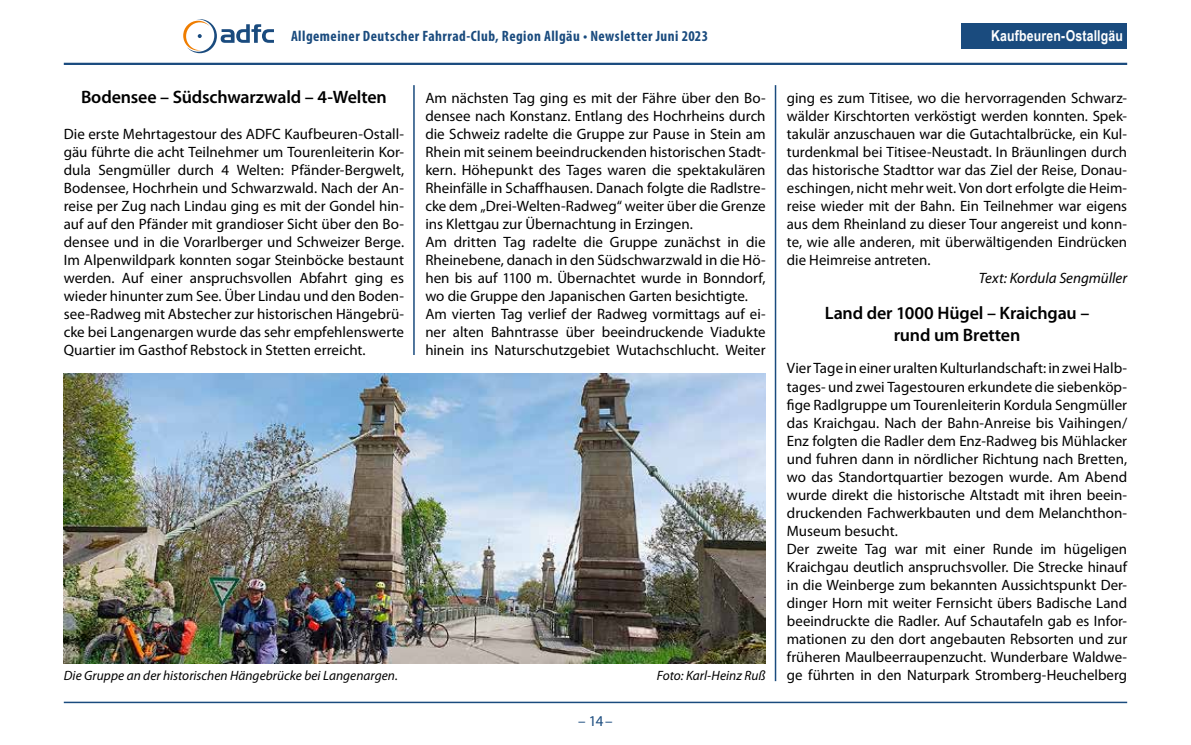
<style>
.page{position:relative;width:1191px;height:745px;background:#fff}
.page>*{position:absolute;margin:0;border:0;box-sizing:border-box;transform-origin:0 0}
.t1{font:600 18px/21.6px "Myriad Pro";letter-spacing:-.01em;color:#000;text-align:center}
.t2{font:15px/18px "Myriad Pro";color:#000;text-align:justify}
.t3{font:700 condensed 15px "Myriad Pro";letter-spacing:.03em;color:#1a4b7e}
.t4{font:italic 15px "Myriad Pro";color:#000}
.t5{font:700 15px "Arial Narrow";letter-spacing:.01em;color:#fff}
.t6{font:15px "Myriad Pro";color:#1a4b7e}
.t7{font:italic 13.5px "Myriad Pro";letter-spacing:.005em;color:#000}
</style>
<div class="page">
<hr style="left:64px;top:63px;width:1063px;height:2px;background:#1a4b7e">
<hr style="left:64px;top:701px;width:1063px;height:1px;background:#1a4b7e">
<svg style="left:183px;top:19px;width:91px;height:34px"></svg>
<hr style="left:413px;top:85px;width:2px;height:595px;background:#1a4b7e">
<hr style="left:774px;top:85px;width:2px;height:595px;background:#1a4b7e">
<div style="left:408px;top:355px;width:9px;height:329px;background:#fff"></div>
<img style="left:64px;top:373px;width:701px;height:290px">
<div style="left:961px;top:23px;width:166px;height:26px;background:#1a4b7e"></div>
<p class="t3" style="left:291px;top:27px;width:418px">Allgemeiner Deutscher Fahrrad-Club, Region Allgäu • Newsletter Juni 2023</p>
<p class="t5" style="left:991px;top:24px;width:133px">Kaufbeuren-Ostallgäu</p>
<p class="t1" style="left:81px;top:86px;width:307px">Bodensee – Südschwarzwald – 4-Welten</p>
<p class="t2" style="left:64px;top:125px;width:342px">Die erste Mehrtagestour des ADFC Kaufbeuren-Ostall&shy;gäu führte die acht Teilnehmer um Tourenleiterin Kor&shy;dula Sengmüller durch 4 Welten: Pfänder-Bergwelt, Bodensee, Hochrhein und Schwarzwald. Nach der An&shy;reise per Zug nach Lindau ging es mit der Gondel hin&shy;auf auf den Pfänder mit grandioser Sicht über den Bo&shy;densee und in die Vorarlberger und Schweizer Berge.<br>Im Alpenwildpark konnten sogar Steinböcke bestaunt werden. Auf einer anspruchsvollen Abfahrt ging es wieder hinunter zum See. Über Lindau und den Boden&shy;see-Radweg mit Abstecher zur historischen Hängebrü&shy;cke bei Langenargen wurde das sehr empfehlenswerte Quartier im Gasthof Rebstock in Stetten erreicht.</p>
<p class="t2" style="left:425px;top:89px;width:342px;text-align:left">Am nächsten Tag ging es mit der Fähre über den Bo&shy;densee nach Konstanz. Entlang des Hochrheins durch die Schweiz radelte die Gruppe zur Pause in Stein am Rhein mit seinem beeindruckenden historischen Stadt&shy;kern. Höhepunkt des Tages waren die spektakulären Rheinfälle in Schaffhausen. Danach folgte die Radlstre&shy;cke dem „Drei-Welten-Radweg“ weiter über die Grenze ins Klettgau zur Übernachtung in Erzingen.<br>Am dritten Tag radelte die Gruppe zunächst in die Rheinebene, danach in den Südschwarzwald in die Hö&shy;hen bis auf 1100 m. Übernachtet wurde in Bonndorf, wo die Gruppe den Japanischen Garten besichtigte.<br>Am vierten Tag verlief der Radweg vormittags auf ei&shy;ner alten Bahntrasse über beeindruckende Viadukte hinein ins Naturschutzgebiet Wutachschlucht. Weiter</p>
<p class="t2" style="left:787px;top:89px;width:342px">ging es zum Titisee, wo die hervorragenden Schwarz&shy;wälder Kirschtorten verköstigt werden konnten. Spek&shy;takulär anzuschauen war die Gutachtalbrücke, ein Kul&shy;turdenkmal bei Titisee-Neustadt. In Bräunlingen durch das historische Stadttor war das Ziel der Reise, Donau&shy;eschingen, nicht mehr weit. Von dort erfolgte die Heim&shy;reise wieder mit der Bahn. Ein Teilnehmer war eigens aus dem Rheinland zu dieser Tour angereist und konn&shy;te, wie alle anderen, mit überwältigenden Eindrücken die Heimreise antreten.</p>
<p class="t4" style="left:979px;top:269px;width:150px">Text: Kordula Sengmüller</p>
<p class="t1" style="left:824px;top:302px;width:266px">Land der 1000 Hügel – Kraichgau – rund um Bretten</p>
<p class="t2" style="left:787px;top:359px;width:342px;text-align:left">Vier Tage in einer uralten Kulturlandschaft: in zwei Halb&shy;tages- und zwei Tagestouren erkundete die siebenköp&shy;fige Radlgruppe um Tourenleiterin Kordula Sengmüller das Kraichgau. Nach der Bahn-Anreise bis Vaihingen/ Enz folgten die Radler dem Enz-Radweg bis Mühlacker und fuhren dann in nördlicher Richtung nach Bretten, wo das Standortquartier bezogen wurde. Am Abend wurde direkt die historische Altstadt mit ihren beein&shy;druckenden Fachwerkbauten und dem Melanchthon-Museum besucht.<br>Der zweite Tag war mit einer Runde im hügeligen Kraichgau deutlich anspruchsvoller. Die Strecke hinauf in die Weinberge zum bekannten Aussichtspunkt Der&shy;dinger Horn mit weiter Fernsicht übers Badische Land beeindruckte die Radler. Auf Schautafeln gab es Infor&shy;mationen zu den dort angebauten Rebsorten und zur früheren Maulbeerraupenzucht. Wunderbare Waldwe-</p>
<p class="t7" style="left:64px;top:666px;width:335px">Die Gruppe an der historischen Hängebrücke bei Langenargen.</p>
<p class="t7" style="left:657px;top:666px;width:110px">Foto: Karl-Heinz Ruß</p>
<p class="t2" style="left:787px;top:665px;width:342px">ge führten in den Naturpark Stromberg-Heuchelberg</p>
<p class="t6" style="left:578px;top:711px;width:36px">– 14–</p>
</div>
